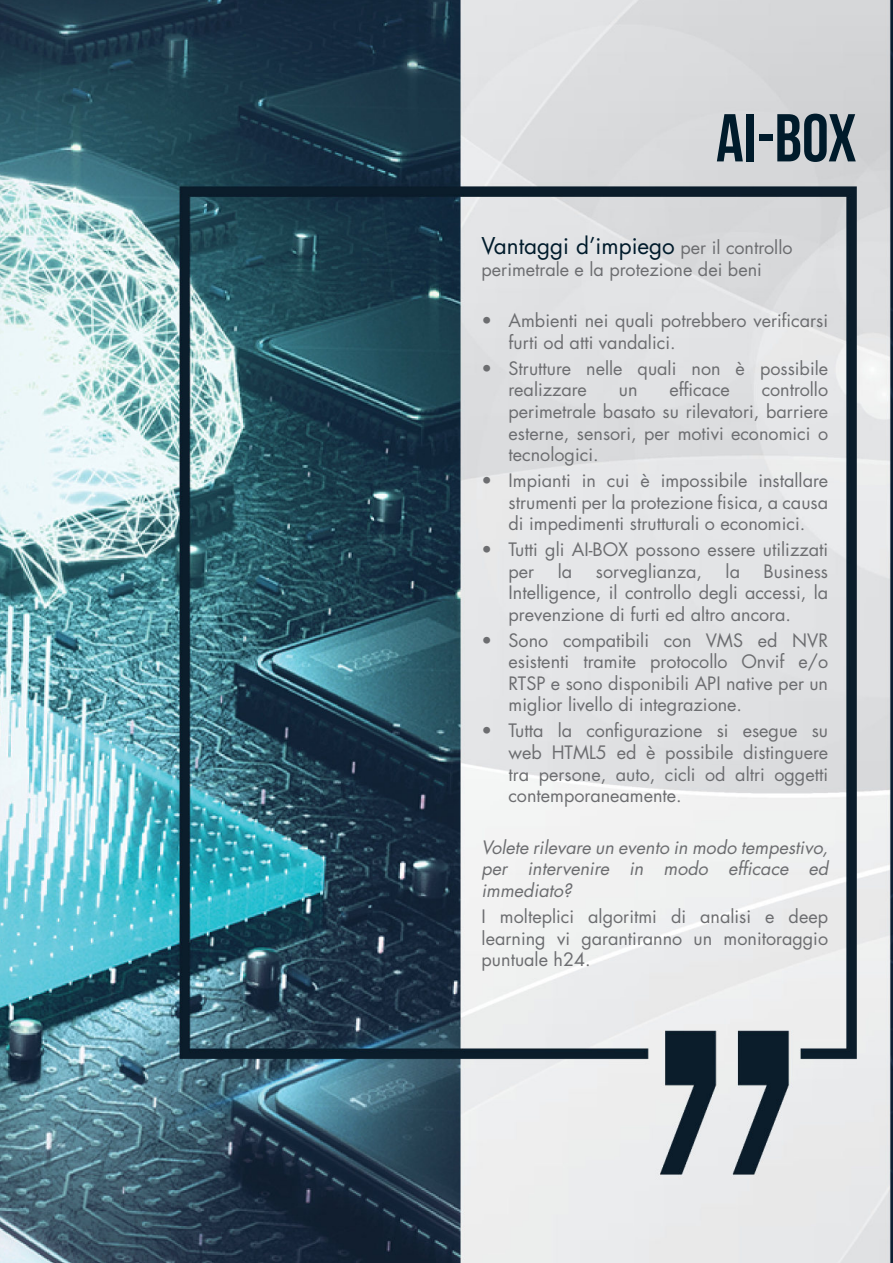
<style>
.page{position:relative;width:893px;height:1263px;background:#fff}
.page>*{position:absolute;margin:0;border:0;box-sizing:border-box;transform-origin:0 0}
.t1{font:67.5px "Bebas Neue";color:#001b2b}
.t2{font:22.5px "Futura LT Pro";color:#001b2b}
.t3{font:18px/21.6px "Futura LT Pro";color:#6c6d70;text-align:justify}
.t4{font:italic 18px/21.6px "Futura LT Pro";color:#6c6d70;text-align:justify}
.s1{font-size:18px;color:#6c6d70}
</style>
<div class="page">
<img style="left:0;top:0;width:893px;height:1263px">
<h1 class="t1" style="left:716px;top:101px;width:142px">AI-BOX</h1>
<p class="t2" style="left:482px;top:230px;width:312px">Vantaggi d’impiego <span class="s1">per il controllo</span></p>
<p class="t3" style="left:482px;top:258px;width:282px">perimetrale e la protezione dei beni</p>
<p class="t3" style="left:509px;top:310px;width:321px;text-indent:-27px">• Ambienti nei quali potrebbero verificarsi furti od atti vandalici.</p>
<p class="t3" style="left:509px;top:357px;width:321px;text-indent:-27px">• Strutture nelle quali non è possibile realizzare</p>
<p class="t3" style="left:619px;top:379px;width:20px">un</p>
<p class="t3" style="left:669px;top:379px;width:62px">efficace</p>
<p class="t3" style="left:509px;top:379px;width:321px;text-indent:253px">controllo perimetrale basato su rilevatori, barriere esterne, sensori, per motivi economici o tecnologici.</p>
<p class="t3" style="left:509px;top:469px;width:321px;text-indent:-27px">• Impianti in cui è impossibile installare strumenti per la protezione fisica, a causa di impedimenti strutturali o economici.</p>
<p class="t3" style="left:509px;top:538px;width:321px;text-indent:-27px">• Tutti gli AI-BOX possono essere utilizzati per</p>
<p class="t3" style="left:558px;top:560px;width:16px">la</p>
<p class="t3" style="left:596px;top:560px;width:108px">sorveglianza,</p>
<p class="t3" style="left:726px;top:560px;width:16px">la</p>
<p class="t3" style="left:509px;top:560px;width:321px;text-indent:255px">Business Intelligence, il controllo degli accessi, la prevenzione di furti ed altro ancora.</p>
<p class="t3" style="left:509px;top:629px;width:321px;text-indent:-27px">• Sono compatibili con VMS ed NVR esistenti tramite protocollo Onvif e/o RTSP e sono disponibili API native per un miglior livello di integrazione.</p>
<p class="t3" style="left:509px;top:720px;width:321px;text-indent:-27px">• Tutta la configurazione si esegue su web HTML5 ed è possibile distinguere tra persone, auto, cicli od altri oggetti contemporaneamente.</p>
<p class="t4" style="left:482px;top:836px;width:348px">Volete rilevare un evento in modo tempestivo, per intervenire in modo efficace ed immediato?</p>
<p class="t3" style="left:482px;top:905px;width:348px">I molteplici algoritmi di analisi e deep learning vi garantiranno un monitoraggio puntuale h24.</p>
</div>
